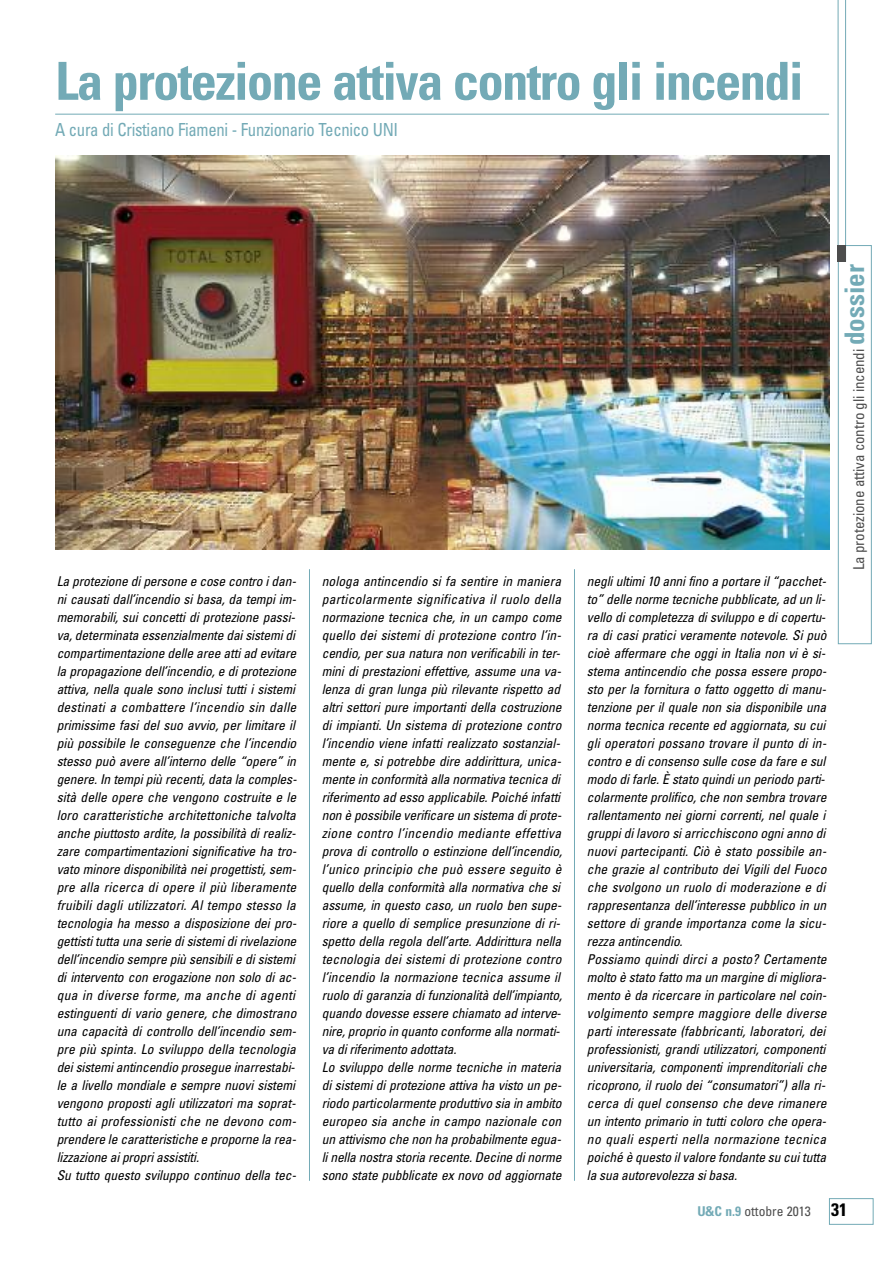
<style>
.page{position:relative;width:893px;height:1263px;background:#fff}
.page>*{position:absolute;margin:0;border:0;box-sizing:border-box;transform-origin:0 0}
.t1{font:700 condensed 52.5px "Univers";letter-spacing:-.03em;color:#73aab6}
.t2{font:condensed 18px "Univers";letter-spacing:-.02em;color:#73aab6;scale:.93 1}
.t3{font:condensed 15px "Univers";letter-spacing:-.01em;color:#4d4d4d}
.t4{font:italic condensed 13.5px/18px "Univers";letter-spacing:-.01em;color:#000}
.t5{font:condensed 13.5px "Univers";color:#4d4d4d}
.s1{font-weight:700;font-size:27px;color:#73aab6}
.s2{font-weight:700;color:#73aab6}
.s3{font-weight:700;font-size:18px;color:#000}
</style>
<div class="page">
<img style="left:55px;top:156px;width:774px;height:393px">
<hr style="left:309px;top:569px;width:1px;height:612px;background:#73aab6">
<hr style="left:574px;top:569px;width:1px;height:612px;background:#73aab6">
<hr style="left:55px;top:114px;width:774px;height:1px;background:#73aab6">
<div style="left:838px;top:245px;width:34px;height:399px;border:1px solid #73aab6"></div>
<svg style="left:838px;top:0;width:8px;height:245px"></svg>
<div style="left:838px;top:245px;width:8px;height:17px;background:#4d4d4d"></div>
<div style="left:829px;top:1198px;width:44px;height:27px;border:1px solid #73aab6"></div>
<h1 class="t1" style="left:55px;top:62px;width:750px">La protezione attiva contro gli incendi</h1>
<h2 class="t2" style="left:55px;top:123px;width:370px">A cura di Cristiano Fiameni - Funzionario Tecnico UNI</h2>
<p class="t4" style="left:57px;top:573px;width:242px">La protezione di persone e cose contro i dan&shy;ni causati dall’incendio si basa, da tempi im&shy;memorabili, sui concetti di protezione passi&shy;va, determinata essenzialmente dai sistemi di compartimentazione delle aree atti ad evitare la propagazione dell’incendio, e di protezione attiva, nella quale sono inclusi tutti i sistemi destinati a combattere l’incendio sin dalle primissime fasi del suo avvio, per limitare il più possibile le conseguenze che l’incendio stesso può avere all’interno delle “opere” in genere. In tempi più recenti, data la comples&shy;sità delle opere che vengono costruite e le loro caratteristiche architettoniche talvolta anche piuttosto ardite, la possibilità di realiz&shy;zare compartimentazioni significative ha tro&shy;vato minore disponibilità nei progettisti, sem&shy;pre alla ricerca di opere il più liberamente fruibili dagli utilizzatori. Al tempo stesso la tecnologia ha messo a disposizione dei pro&shy;gettisti tutta una serie di sistemi di rivelazione dell’incendio sempre più sensibili e di sistemi di intervento con erogazione non solo di ac&shy;qua in diverse forme, ma anche di agenti estinguenti di vario genere, che dimostrano una capacità di controllo dell’incendio sem&shy;pre più spinta. Lo sviluppo della tecnologia dei sistemi antincendio prosegue inarrestabi&shy;le a livello mondiale e sempre nuovi sistemi vengono proposti agli utilizzatori ma soprat&shy;tutto ai professionisti che ne devono com&shy;prendere le caratteristiche e proporne la rea&shy;lizzazione ai propri assistiti.<br>Su tutto questo sviluppo continuo della tec-</p>
<p class="t4" style="left:322px;top:573px;width:242px">nologa antincendio si fa sentire in maniera particolarmente significativa il ruolo della normazione tecnica che, in un campo come quello dei sistemi di protezione contro l’in&shy;cendio, per sua natura non verificabili in ter&shy;mini di prestazioni effettive, assume una va&shy;lenza di gran lunga più rilevante rispetto ad altri settori pure importanti della costruzione di impianti. Un sistema di protezione contro l’incendio viene infatti realizzato sostanzial&shy;mente e, si potrebbe dire addirittura, unica&shy;mente in conformità alla normativa tecnica di riferimento ad esso applicabile. Poiché infatti non è possibile verificare un sistema di prote&shy;zione contro l’incendio mediante effettiva prova di controllo o estinzione dell’incendio, l’unico principio che può essere seguito è quello della conformità alla normativa che si assume, in questo caso, un ruolo ben supe&shy;riore a quello di semplice presunzione di ri&shy;spetto della regola dell’arte. Addirittura nella tecnologia dei sistemi di protezione contro l’incendio la normazione tecnica assume il ruolo di garanzia di funzionalità dell’impianto, quando dovesse essere chiamato ad interve&shy;nire, proprio in quanto conforme alla normati&shy;va di riferimento adottata.<br>Lo sviluppo delle norme tecniche in materia di sistemi di protezione attiva ha visto un pe&shy;riodo particolarmente produttivo sia in ambito europeo sia anche in campo nazionale con un attivismo che non ha probabilmente egua&shy;li nella nostra storia recente. Decine di norme sono state pubblicate ex novo od aggiornate</p>
<p class="t4" style="left:587px;top:573px;width:241px">negli ultimi 10 anni fino a portare il “pacchet&shy;to” delle norme tecniche pubblicate, ad un li&shy;vello di completezza di sviluppo e di copertu&shy;ra di casi pratici veramente notevole. Si può cioè affermare che oggi in Italia non vi è si&shy;stema antincendio che possa essere propo&shy;sto per la fornitura o fatto oggetto di manu&shy;tenzione per il quale non sia disponibile una norma tecnica recente ed aggiornata, su cui gli operatori possano trovare il punto di in&shy;contro e di consenso sulle cose da fare e sul modo di farle. È stato quindi un periodo parti&shy;colarmente prolifico, che non sembra trovare rallentamento nei giorni correnti, nel quale i gruppi di lavoro si arricchiscono ogni anno di nuovi partecipanti. Ciò è stato possibile an&shy;che grazie al contributo dei Vigili del Fuoco che svolgono un ruolo di moderazione e di rappresentanza dell’interesse pubblico in un settore di grande importanza come la sicu&shy;rezza antincendio.<br>Possiamo quindi dirci a posto? Certamente molto è stato fatto ma un margine di migliora&shy;mento è da ricercare in particolare nel coin&shy;volgimento sempre maggiore delle diverse parti interessate (fabbricanti, laboratori, dei professionisti, grandi utilizzatori, componenti universitaria, componenti imprenditoriali che ricoprono, il ruolo dei “consumatori”) alla ri&shy;cerca di quel consenso che deve rimanere un intento primario in tutti coloro che opera&shy;no quali esperti nella normazione tecnica poiché è questo il valore fondante su cui tutta la sua autorevolezza si basa.</p>
<p class="t3" style="left:853px;top:570px;width:307px;rotate:-90deg">La protezione attiva contro gli incendi <span class="s1">dossier</span></p>
<p class="t5" style="left:697px;top:1206px;width:151px"><span class="s2">U&amp;C n.9</span> ottobre 2013 <span class="s3">31</span></p>
</div>
